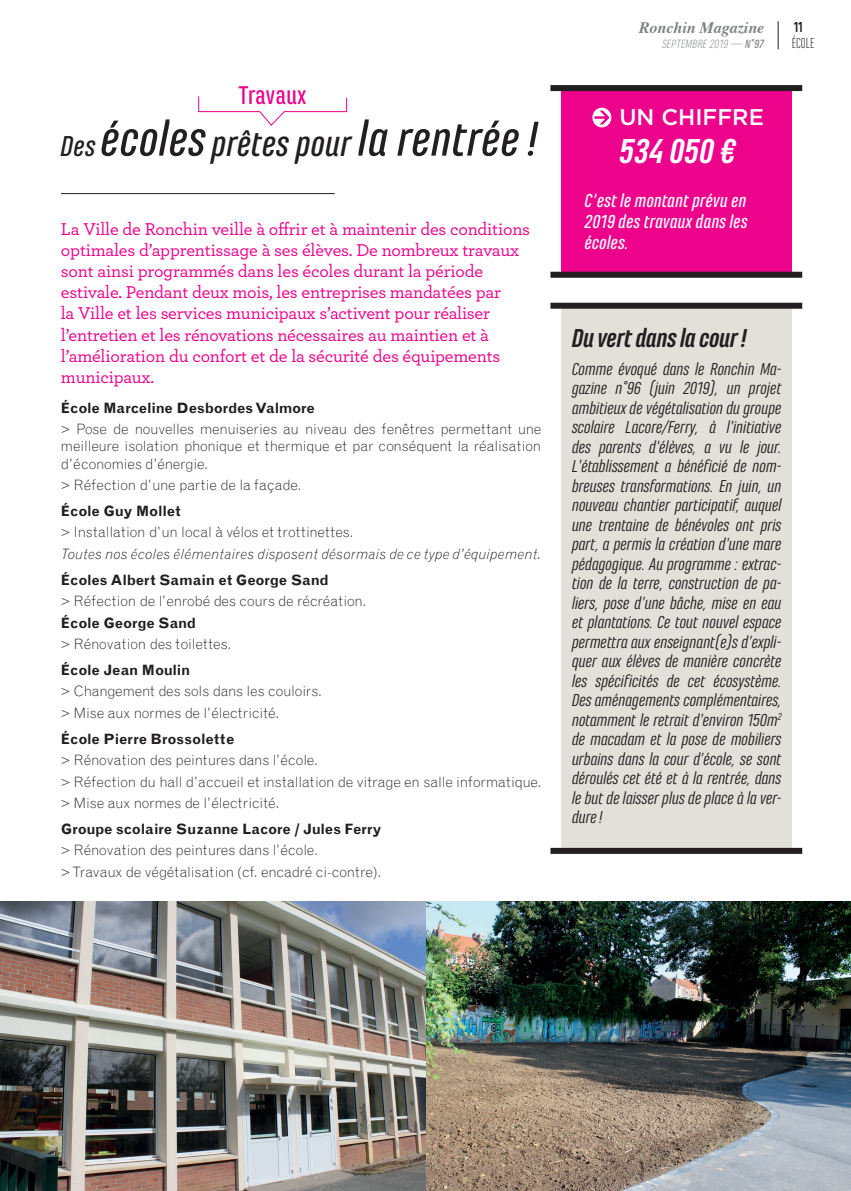
<style>
.page{position:relative;width:851px;height:1191px;background:#fff}
.page>*{position:absolute;margin:0;border:0;box-sizing:border-box;transform-origin:0 0}
.t1{font:italic 500 51px "Marianina FY";color:#231f20}
.t2{font:italic 700 36px "Marianina FY";color:#fff}
.t3{font:italic 700 27px "Marianina FY";letter-spacing:-.02em;color:#231f20}
.t4{font:500 26.7px "Marianina FY";letter-spacing:-.01em;color:#ed028c}
.t5{font:500 22.65px "Gotham";color:#fff}
.t6{font:italic 500 19.5px/21px "Marianina FY";color:#fff;text-align:justify}
.t7{font:italic 18px/19.5px "Marianina FY";letter-spacing:-.02em;color:#231f20;text-align:justify}
.t8{font:500 18px/21px "Archer Pro";letter-spacing:-.01em;color:#ed028c}
.t9{font:italic 700 15.9px "Times";color:#7e8083}
.t10{font:300 15px "Marianina Cn FY";color:#231f20}
.t11{font:700 15px "Marianina Cn FY";color:#231f20}
.t12{font:300 14.25px/21.5px "Grotesque MT Std";letter-spacing:-.01em;color:#231f20}
.t13{font:700 14.25px "Grotesque MT Std";letter-spacing:-.01em;color:#231f20}
.t14{font:italic 300 14.25px "Grotesque MT Std";letter-spacing:.01em;color:#231f20}
.t15{font:italic 300 12.45px "Marianina FY";color:#7e8083}
.s1{font-size:30px}
.s2{font-size:37.5px}
.s3{font-weight:500}
</style>
<div class="page">
<img style="left:0;top:901px;width:850px;height:290px">
<hr style="left:61px;top:193px;width:274px;height:1px;background:#231f20">
<div style="left:561px;top:87px;width:230px;height:188px;background:#ed028c"></div>
<div style="left:561px;top:305px;width:230px;height:543px;background:#e1e1da"></div>
<div style="left:550px;top:85px;width:252px;height:6px;background:#231f20"></div>
<div style="left:550px;top:303px;width:252px;height:6px;background:#231f20"></div>
<svg style="left:592px;top:108px;width:19px;height:19px"></svg>
<div style="left:550px;top:272px;width:252px;height:6px;background:#231f20"></div>
<div style="left:550px;top:848px;width:252px;height:6px;background:#231f20"></div>
<svg style="left:198px;top:96px;width:149px;height:30px"></svg>
<svg style="left:777px;top:21px;width:1px;height:28px"></svg>
<h3 class="t4" style="left:238px;top:81px;width:69px">Travaux</h3>
<h1 class="t1" style="left:61px;top:111px;width:480px"><span class="s1">Des</span> écoles <span class="s2">prêtes pour</span> la rentrée!</h1>
<p class="t8" style="left:61px;top:218px;width:470px">La Ville de Ronchin veille à offrir et à maintenir des conditions optimales d’apprentissage à ses élèves. De nombreux travaux sont ainsi programmés dans les écoles durant la période estivale. Pendant deux mois, les entreprises mandatées par<br>la Ville et les services municipaux s’activent pour réaliser l’entretien et les rénovations nécessaires au maintien et à l’amélioration du confort et de la sécurité des équipements municipaux.</p>
<p class="t13" style="left:61px;top:399px;width:255px">École Marceline Desbordes Valmore</p>
<p class="t12" style="left:61px;top:420px;width:482px;line-height:17.2px;text-align:justify">&gt; Pose de nouvelles menuiseries au niveau des fenêtres permettant une meilleure isolation phonique et thermique et par conséquent la réalisation d’économies d’énergie.</p>
<p class="t12" style="left:61px;top:474px;width:242px">&gt; Réfection d’une partie de la façade.</p>
<p class="t13" style="left:61px;top:502px;width:121px">École Guy Mollet</p>
<p class="t12" style="left:61px;top:521px;width:294px">&gt; Installation d’un local à vélos et trottinettes.</p>
<p class="t14" style="left:61px;top:545px;width:482px">Toutes nos écoles élémentaires disposent désormais de ce type d’équipement.</p>
<p class="t13" style="left:61px;top:571px;width:269px">Écoles Albert Samain et George Sand</p>
<p class="t12" style="left:61px;top:590px;width:307px">&gt; Réfection de l’enrobé des cours de récréation.</p>
<p class="t13" style="left:61px;top:614px;width:137px">École George Sand</p>
<p class="t12" style="left:61px;top:633px;width:172px">&gt; Rénovation des toilettes.</p>
<p class="t13" style="left:61px;top:661px;width:131px">École Jean Moulin</p>
<p class="t12" style="left:61px;top:680px;width:262px">&gt; Changement des sols dans les couloirs. &gt; Mise aux normes de l’électricité.</p>
<p class="t13" style="left:61px;top:730px;width:175px">École Pierre Brossolette</p>
<p class="t12" style="left:61px;top:749px;width:482px">&gt; Rénovation des peintures dans l’école.<br>&gt; Réfection du hall d’accueil et installation de vitrage en salle informatique. &gt; Mise aux normes de l’électricité.</p>
<p class="t13" style="left:61px;top:820px;width:322px">Groupe scolaire Suzanne Lacore / Jules Ferry</p>
<p class="t12" style="left:61px;top:839px;width:322px">&gt; Rénovation des peintures dans l’école.<br>&gt; Travaux de végétalisation (cf. encadré ci-contre).</p>
<p class="t9" style="left:639px;top:13px;width:127px">Ronchin Magazine</p>
<p class="t15" style="left:662px;top:37px;width:103px">SEPTEMBRE 2019 — <span class="s3">N°97</span></p>
<p class="t5" style="left:619px;top:104px;width:146px">UN CHIFFRE</p>
<h2 class="t2" style="left:619px;top:131px;width:118px">534 050 €</h2>
<p class="t6" style="left:584px;top:190px;width:164px">C’est le montant prévu en 2019 des travaux dans les écoles.</p>
<p class="t11" style="left:793px;top:19px;width:10px">11</p>
<p class="t10" style="left:791px;top:35px;width:24px">ÉCOLE</p>
<h3 class="t3" style="left:572px;top:323px;width:177px">Du vert dans la cour!</h3>
<p class="t7" style="left:572px;top:359px;width:211px">Comme évoqué dans le Ronchin Ma&shy;gazine n°96 (juin 2019), un projet ambitieux de végétalisation du groupe scolaire Lacore/Ferry, à l'initiative des parents d'élèves, a vu le jour.<br>L'établissement a bénéficié de nom&shy;breuses transformations. En juin, un nouveau chantier participatif, auquel une trentaine de bénévoles ont pris part, a permis la création d'une mare pédagogique. Au programme : extrac&shy;tion de la terre, construction de pa&shy;liers, pose d’une bâche, mise en eau et plantations. Ce tout nouvel espace permettra aux enseignant(e)s d’expli&shy;quer aux élèves de manière concrète les spécificités de cet écosystème.<br>Des aménagements complémentaires, notamment le retrait d'environ 150m<sup>2 </sup>de macadam et la pose de mobiliers urbains dans la cour d’école, se sont déroulés cet été et à la rentrée, dans le but de laisser plus de place à la ver&shy;dure!</p>
</div>
